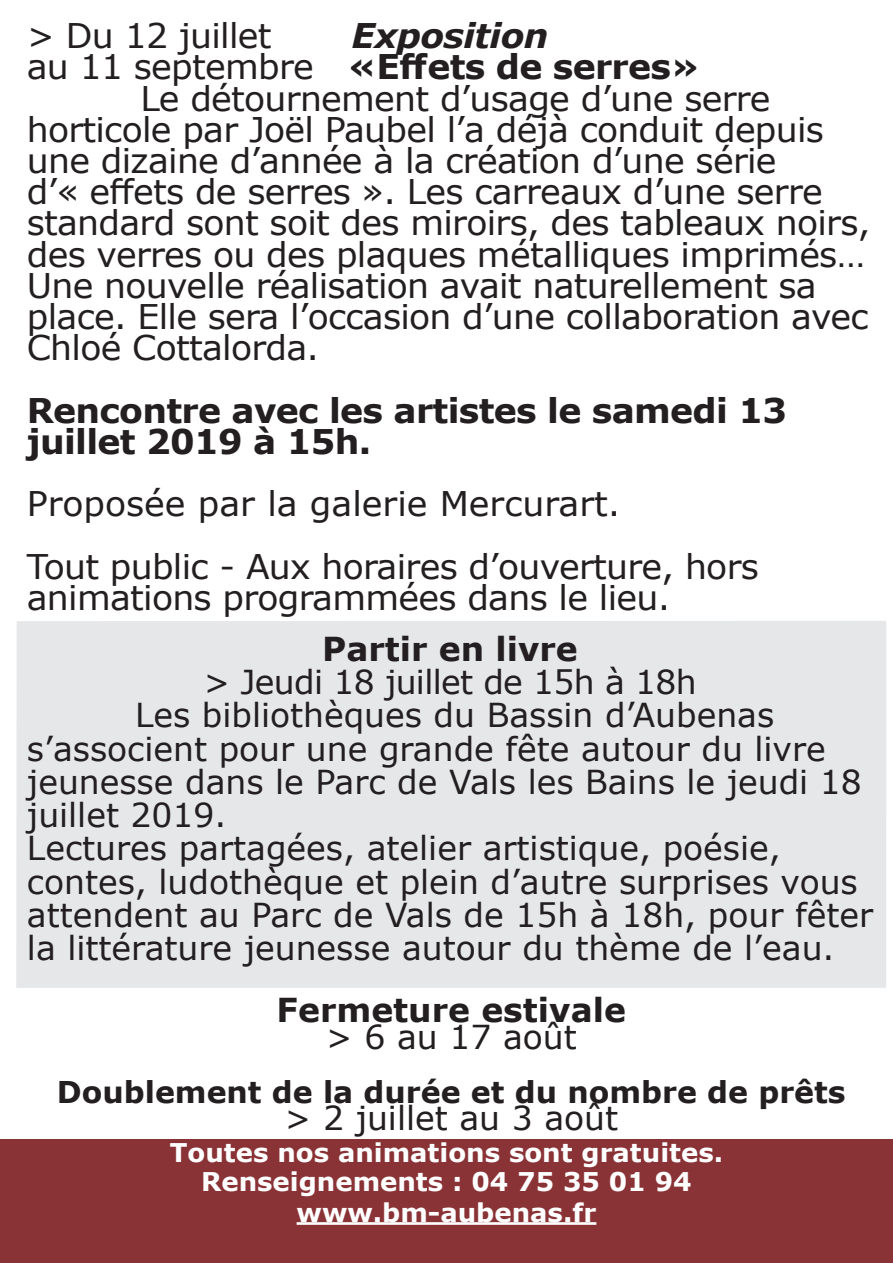
<style>
.page{position:relative;width:893px;height:1263px;background:#fff}
.page>*{position:absolute;margin:0;border:0;box-sizing:border-box;transform-origin:0 0}
.t1{font:33.9px/62.4px "Verdana";letter-spacing:-.02em;color:#231f20}
.t2{font:700 33.9px/31.2px "Verdana";letter-spacing:-.02em;color:#231f20}
.t3{font:italic 700 33.9px "Verdana";letter-spacing:-.02em;color:#231f20}
.t4{font:33px "Verdana";color:#231f20}
.t5{font:700 33px "Verdana";color:#231f20}
.t6{font:33px "Verdana";letter-spacing:-.02em;color:#231f20}
.t7{font:700 30px "Verdana";color:#231f20}
.t8{font:700 25.8px/30px "Verdana";color:#fff;text-align:center}
.s1{font-weight:400}
</style>
<div class="page">
<div style="left:0;top:1139px;width:893px;height:124px;background:#8a3337"></div>
<hr style="left:297px;top:1222px;width:299px;height:3px;background:#fff">
<div style="left:16px;top:621px;width:870px;height:367px;background:#e6e7e9"></div>
<p class="t1" style="left:27px;top:4px;width:246px">&gt; Du 12 juillet</p>
<p class="t3" style="left:351px;top:12px;width:199px">Exposition</p>
<p class="t2" style="left:27px;top:51px;width:675px"><span class="s1">au 11 septembre</span> «Effets de serres»</p>
<p class="t1" style="left:140px;top:67px;width:632px">Le détournement d’usage d’une serre</p>
<p class="t1" style="left:27px;top:98px;width:799px">horticole par Joël Paubel l’a déjà conduit depuis</p>
<p class="t1" style="left:27px;top:129px;width:751px">une dizaine d’année à la création d’une série</p>
<p class="t1" style="left:27px;top:160px;width:797px">d’« effets de serres ». Les carreaux d’une serre</p>
<p class="t1" style="left:27px;top:191px;width:845px">standard sont soit des miroirs, des tableaux noirs,</p>
<p class="t1" style="left:27px;top:223px;width:840px">des verres ou des plaques métalliques imprimés…</p>
<p class="t1" style="left:27px;top:254px;width:791px">Une nouvelle réalisation avait naturellement sa</p>
<p class="t1" style="left:27px;top:285px;width:843px">place. Elle sera l’occasion d’une collaboration avec</p>
<p class="t1" style="left:27px;top:316px;width:294px">Chloé Cottalorda.</p>
<p class="t2" style="left:27px;top:394px;width:762px">Rencontre avec les artistes le samedi 13 juillet 2019 à 15h.</p>
<p class="t1" style="left:27px;top:472px;width:733px">Proposée par la galerie Mercurart.<br>Tout public - Aux horaires d’ouverture, hors</p>
<p class="t1" style="left:27px;top:566px;width:645px">animations programmées dans le lieu.</p>
<p class="t5" style="left:322px;top:625px;width:257px">Partir en livre</p>
<p class="t6" style="left:203px;top:659px;width:495px">&gt; Jeudi 18 juillet de 15h à 18h</p>
<p class="t4" style="left:135px;top:693px;width:641px">Les bibliothèques du Bassin d’Aubenas</p>
<p class="t4" style="left:27px;top:726px;width:800px">s’associent pour une grande fête autour du livre</p>
<p class="t4" style="left:27px;top:759px;width:836px">jeunesse dans le Parc de Vals les Bains le jeudi 18</p>
<p class="t4" style="left:27px;top:792px;width:201px">juillet 2019.</p>
<p class="t4" style="left:27px;top:826px;width:755px">Lectures partagées, atelier artistique, poésie,</p>
<p class="t4" style="left:27px;top:859px;width:832px">contes, ludothèque et plein d’autre surprises vous</p>
<p class="t4" style="left:27px;top:892px;width:848px">attendent au Parc de Vals de 15h à 18h, pour fêter</p>
<p class="t4" style="left:27px;top:925px;width:809px">la littérature jeunesse autour du thème de l’eau.</p>
<p class="t5" style="left:277px;top:986px;width:351px">Fermeture estivale</p>
<p class="t4" style="left:326px;top:1014px;width:252px">&gt; 6 au 17 août</p>
<p class="t7" style="left:57px;top:1070px;width:790px">Doublement de la durée et du nombre de prêts</p>
<p class="t4" style="left:285px;top:1095px;width:335px">&gt; 2 juillet au 3 août</p>
<p class="t8" style="left:170px;top:1137px;width:555px">Toutes nos animations sont gratuites.<br>Renseignements : 04 75 35 01 94 www.bm-aubenas.fr</p>
</div>
